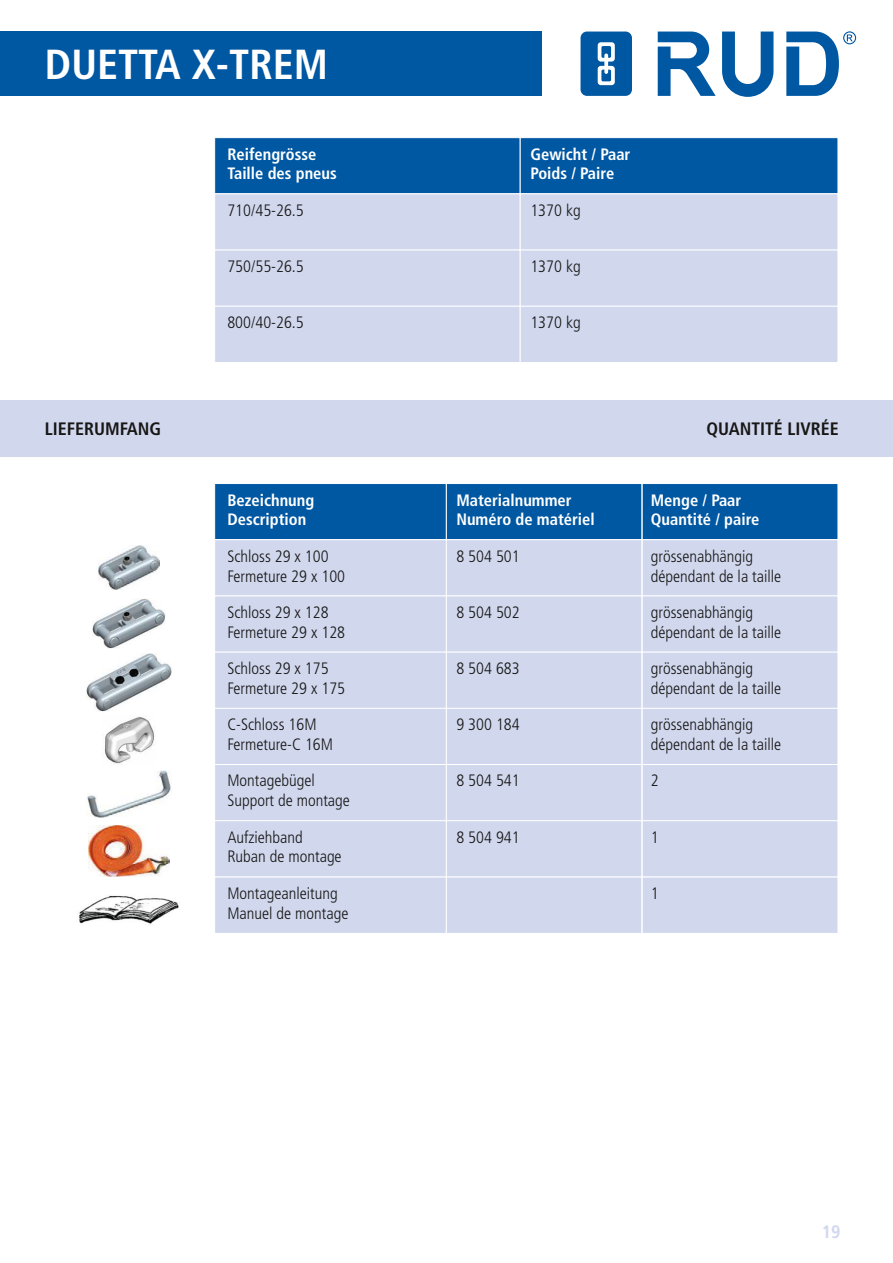
<style>
.page{position:relative;width:893px;height:1263px;background:#fff}
.page>*{position:absolute;margin:0;border:0;box-sizing:border-box;transform-origin:0 0}
.t1{font:700 condensed 42px "Frutiger LT Std";color:#fff}
.t2{font:700 condensed 18px "Frutiger LT Std";color:#181716}
.t3{font:700 condensed 18px "Frutiger LT Std";color:#d1d8ee}
.t4{font:300 condensed 16.5px/19.8px "Frutiger LT Std";color:#181716}
.t5{font:700 condensed 16.5px/19.8px "Frutiger LT Std";color:#fff}
</style>
<div class="page">
<img style="left:88px;top:825px;width:82px;height:52px">
<img style="left:79px;top:895px;width:100px;height:30px">
<img style="left:92px;top:598px;width:74px;height:51px">
<img style="left:99px;top:546px;width:60px;height:44px">
<img style="left:87px;top:770px;width:84px;height:48px">
<img style="left:87px;top:653px;width:84px;height:58px">
<img style="left:104px;top:717px;width:51px;height:47px">
<div style="left:0;top:31px;width:542px;height:65px;background:#0057a2"></div>
<svg style="left:658px;top:32px;width:58px;height:64px"></svg>
<svg style="left:722px;top:32px;width:51px;height:65px"></svg>
<svg style="left:786px;top:31px;width:70px;height:65px"></svg>
<svg style="left:580px;top:32px;width:52px;height:64px;background:#2972b0"></svg>
<div style="left:214px;top:483px;width:233px;height:57px;background:#0057a2;border:1px solid #fff"></div>
<div style="left:214px;top:539px;width:233px;height:57px;background:#d1d8ee;border:1px solid #fff"></div>
<div style="left:214px;top:595px;width:233px;height:58px;background:#d1d8ee;border:1px solid #fff"></div>
<div style="left:214px;top:652px;width:233px;height:57px;background:#d1d8ee;border:1px solid #fff"></div>
<div style="left:214px;top:708px;width:233px;height:57px;background:#d1d8ee;border:1px solid #fff"></div>
<div style="left:446px;top:483px;width:196px;height:57px;background:#0057a2;border:1px solid #fff"></div>
<div style="left:446px;top:539px;width:196px;height:57px;background:#d1d8ee;border:1px solid #fff"></div>
<div style="left:446px;top:595px;width:196px;height:58px;background:#d1d8ee;border:1px solid #fff"></div>
<div style="left:446px;top:652px;width:196px;height:57px;background:#d1d8ee;border:1px solid #fff"></div>
<div style="left:446px;top:708px;width:196px;height:57px;background:#d1d8ee;border:1px solid #fff"></div>
<div style="left:642px;top:483px;width:196px;height:57px;background:#0057a2;border:1px solid #fff"></div>
<div style="left:642px;top:539px;width:196px;height:57px;background:#d1d8ee;border:1px solid #fff"></div>
<div style="left:642px;top:595px;width:196px;height:58px;background:#d1d8ee;border:1px solid #fff"></div>
<div style="left:642px;top:652px;width:196px;height:57px;background:#d1d8ee;border:1px solid #fff"></div>
<div style="left:642px;top:708px;width:196px;height:57px;background:#d1d8ee;border:1px solid #fff"></div>
<div style="left:214px;top:764px;width:233px;height:57px;background:#d1d8ee;border:1px solid #fff"></div>
<div style="left:214px;top:820px;width:233px;height:57px;background:#d1d8ee;border:1px solid #fff"></div>
<div style="left:446px;top:764px;width:196px;height:57px;background:#d1d8ee;border:1px solid #fff"></div>
<div style="left:446px;top:820px;width:196px;height:57px;background:#d1d8ee;border:1px solid #fff"></div>
<div style="left:642px;top:764px;width:196px;height:57px;background:#d1d8ee;border:1px solid #fff"></div>
<div style="left:642px;top:820px;width:196px;height:57px;background:#d1d8ee;border:1px solid #fff"></div>
<div style="left:214px;top:137px;width:307px;height:57px;background:#0057a2;border:1px solid #fff"></div>
<div style="left:214px;top:193px;width:307px;height:58px;background:#d1d8ee;border:1px solid #fff"></div>
<div style="left:214px;top:250px;width:307px;height:57px;background:#d1d8ee;border:1px solid #fff"></div>
<div style="left:214px;top:306px;width:307px;height:57px;background:#d1d8ee;border:1px solid #fff"></div>
<div style="left:520px;top:137px;width:318px;height:57px;background:#0057a2;border:1px solid #fff"></div>
<div style="left:520px;top:193px;width:318px;height:58px;background:#d1d8ee;border:1px solid #fff"></div>
<div style="left:520px;top:250px;width:318px;height:57px;background:#d1d8ee;border:1px solid #fff"></div>
<div style="left:520px;top:306px;width:318px;height:57px;background:#d1d8ee;border:1px solid #fff"></div>
<div style="left:214px;top:876px;width:233px;height:58px;background:#d1d8ee;border:1px solid #fff"></div>
<div style="left:446px;top:876px;width:196px;height:58px;background:#d1d8ee;border:1px solid #fff"></div>
<div style="left:642px;top:876px;width:196px;height:58px;background:#d1d8ee;border:1px solid #fff"></div>
<div style="left:0;top:401px;width:893px;height:56px;background:#d1d8ee"></div>
<h1 class="t1" style="left:45px;top:39px;width:285px">DUETTA X-TREM</h1>
<p class="t5" style="left:227px;top:144px;width:111px">Reifengrösse<br>Taille des pneus</p>
<p class="t5" style="left:530px;top:144px;width:101px">Gewicht / Paar<br>Poids / Paire</p>
<p class="t4" style="left:227px;top:200px;width:78px">710/45-26.5</p>
<p class="t4" style="left:530px;top:200px;width:52px">1370 kg</p>
<p class="t4" style="left:227px;top:257px;width:78px">750/55-26.5</p>
<p class="t4" style="left:530px;top:257px;width:52px">1370 kg</p>
<p class="t4" style="left:227px;top:313px;width:78px">800/40-26.5</p>
<p class="t4" style="left:530px;top:313px;width:52px">1370 kg</p>
<p class="t2" style="left:45px;top:418px;width:118px">LIEFERUMFANG</p>
<p class="t2" style="left:707px;top:418px;width:134px">QUANTITÉ LIVRÉE</p>
<p class="t5" style="left:227px;top:490px;width:88px">Bezeichnung<br>Description</p>
<p class="t5" style="left:456px;top:490px;width:140px">Materialnummer<br>Numéro de matériel</p>
<p class="t5" style="left:651px;top:490px;width:110px">Menge / Paar<br>Quantité / paire</p>
<p class="t4" style="left:227px;top:546px;width:119px">Schloss 29 x 100<br>Fermeture 29 x 100</p>
<p class="t4" style="left:456px;top:546px;width:65px">8 504 501</p>
<p class="t4" style="left:456px;top:602px;width:65px">8 504 502</p>
<p class="t4" style="left:651px;top:546px;width:132px">grössenabhängig dépendant de la taille</p>
<p class="t4" style="left:227px;top:602px;width:119px">Schloss 29 x 128<br>Fermeture 29 x 128</p>
<p class="t4" style="left:651px;top:602px;width:132px">grössenabhängig dépendant de la taille</p>
<p class="t4" style="left:227px;top:659px;width:119px">Schloss 29 x 175<br>Fermeture 29 x 175</p>
<p class="t4" style="left:456px;top:659px;width:65px">8 504 683</p>
<p class="t4" style="left:651px;top:659px;width:132px">grössenabhängig dépendant de la taille</p>
<p class="t4" style="left:227px;top:715px;width:107px">C-Schloss 16M<br>Fermeture-C 16M</p>
<p class="t4" style="left:456px;top:715px;width:65px">9 300 184</p>
<p class="t4" style="left:651px;top:715px;width:132px">grössenabhängig dépendant de la taille</p>
<p class="t4" style="left:227px;top:771px;width:124px">Montagebügel<br>Support de montage</p>
<p class="t4" style="left:456px;top:771px;width:65px">8 504 541</p>
<p class="t4" style="left:456px;top:827px;width:65px">8 504 941</p>
<p class="t4" style="left:651px;top:771px;width:9px">2</p>
<p class="t4" style="left:227px;top:827px;width:116px">Aufziehband<br>Ruban de montage</p>
<p class="t4" style="left:651px;top:827px;width:9px">1</p>
<p class="t4" style="left:227px;top:883px;width:122px">Montageanleitung<br>Manuel de montage</p>
<p class="t4" style="left:651px;top:883px;width:9px">1</p>
<p class="t3" style="left:822px;top:1221px;width:20px">19</p>
</div>
